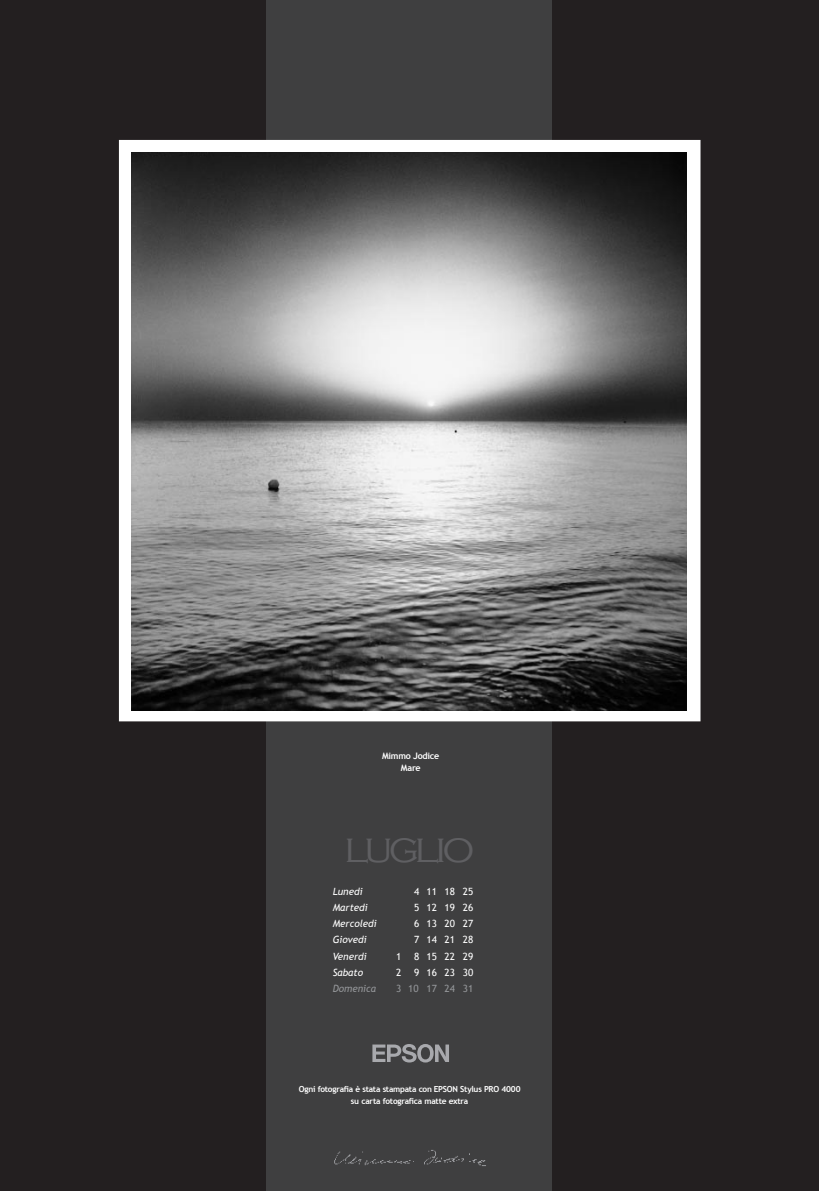
<style>
.page{position:relative;width:819px;height:1191px;background:#231f20}
.page>*{position:absolute;margin:0;border:0;box-sizing:border-box;transform-origin:0 0}
.t1{font:300 42.7px "Copperplate Gothic";letter-spacing:-.09em;color:#5f5f62}
.t2{font:9.97px "Trebuchet MS";color:#fff}
.t3{font:italic 9.97px "Trebuchet MS";color:#fff}
.t4{font:9.97px "Trebuchet MS";color:#939598}
.t5{font:italic 9.97px "Trebuchet MS";color:#939598}
.t6{font:700 8.92px/11.5px "Trebuchet MS";letter-spacing:-.03em;color:#fff;text-align:center}
.t7{font:700 8.31px/11.5px "Trebuchet MS";letter-spacing:-.03em;color:#fff;text-align:center}
</style>
<div class="page">
<div style="left:267px;top:0;width:285px;height:1191px;background:#3f3f40"></div>
<svg style="left:372px;top:1044px;width:77px;height:18px"></svg>
<img style="left:334px;top:1150px;width:152px;height:16px">
<div style="left:119px;top:140px;width:581px;height:581px;background:#fff"></div>
<img style="left:131px;top:152px;width:555px;height:558px">
<p class="t6" style="left:382px;top:750px;width:59px">Mimmo Jodice<br>Mare</p>
<h1 class="t1" style="left:344px;top:824px;width:131px">luglio</h1>
<p class="t3" style="left:333px;top:885px;width:31px">Lunedi</p>
<p class="t2" style="left:414px;top:885px;width:60px">4 11 18 25</p>
<p class="t3" style="left:333px;top:901px;width:37px">Martedi</p>
<p class="t2" style="left:414px;top:901px;width:60px">5 12 19 26</p>
<p class="t3" style="left:333px;top:918px;width:46px">Mercoledi</p>
<p class="t2" style="left:414px;top:918px;width:60px">6 13 20 27</p>
<p class="t3" style="left:333px;top:934px;width:35px">Giovedi</p>
<p class="t2" style="left:414px;top:934px;width:60px">7 14 21 28</p>
<p class="t3" style="left:333px;top:950px;width:36px">Venerdi</p>
<p class="t2" style="left:396px;top:950px;width:7px">1</p>
<p class="t2" style="left:414px;top:950px;width:60px">8 15 22 29</p>
<p class="t3" style="left:333px;top:966px;width:32px">Sabato</p>
<p class="t2" style="left:396px;top:966px;width:7px">2</p>
<p class="t2" style="left:414px;top:966px;width:60px">9 16 23 30</p>
<p class="t5" style="left:333px;top:982px;width:45px">Domenica</p>
<p class="t4" style="left:396px;top:982px;width:79px">3 10 17 24 31</p>
<p class="t7" style="left:299px;top:1083px;width:223px">Ogni fotografia è stata stampata con EPSON Stylus PRO 4000 su carta fotografica matte extra</p>
</div>
